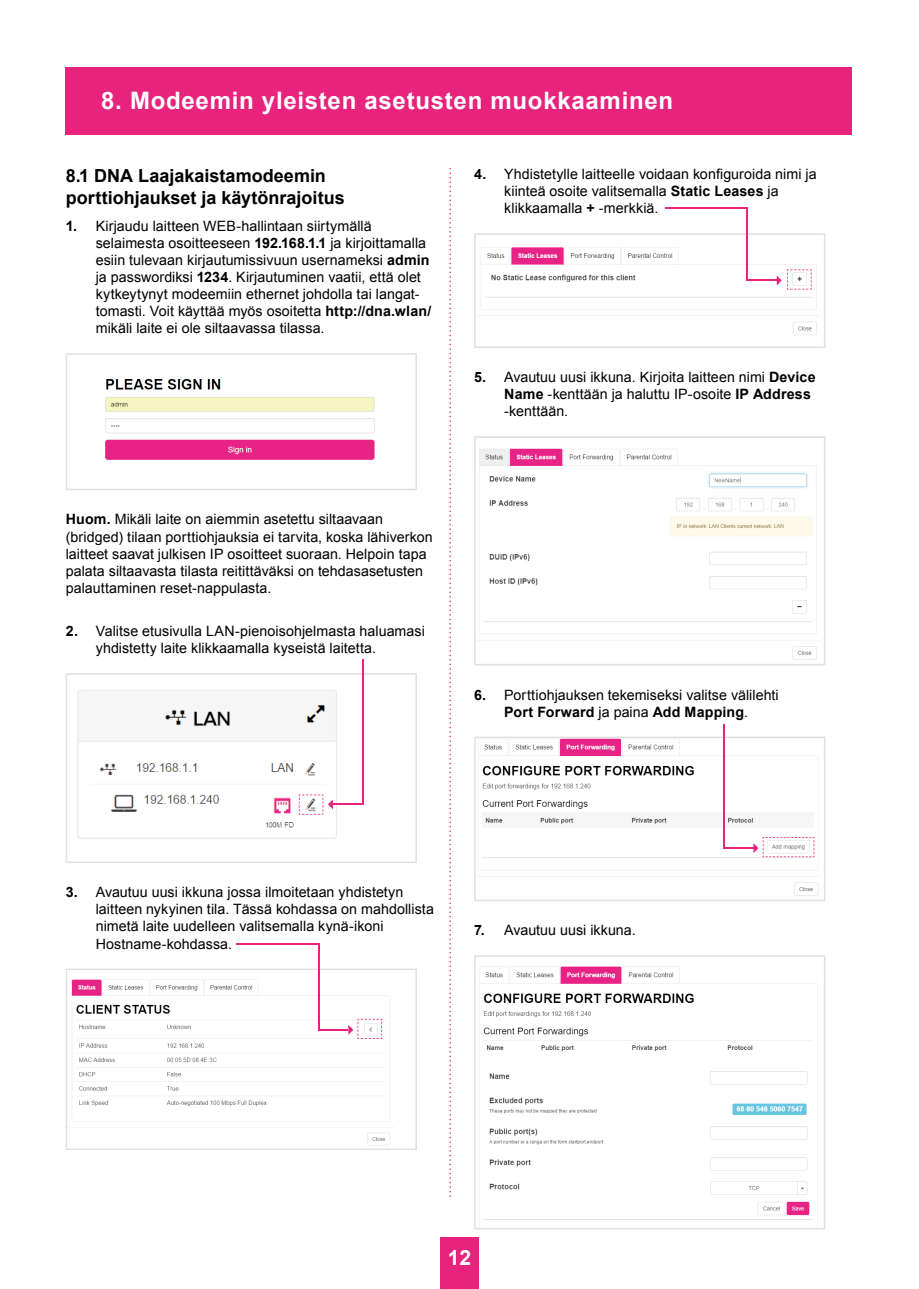
<style>
.page{position:relative;width:919px;height:1289px;background:#fff}
.page>*{position:absolute;margin:0;border:0;box-sizing:border-box;transform-origin:0 0}
.t1{font:700 24px "Arial";letter-spacing:.03em;color:#fff}
.t2{font:700 21px "Arial";color:#fff}
.t3{font:700 18px/21.6px "Arial";color:#000}
.t4{font:14.25px/17.1px "Arial";letter-spacing:.005em;color:#000}
.s1{font-weight:700}
</style>
<div class="page">
<div style="left:66px;top:67px;width:785px;height:68px;background:#e7237d"></div>
<div style="left:440px;top:1237px;width:38px;height:51px;background:#e7237d"></div>
<svg style="left:474px;top:436px;width:351px;height:229px"></svg>
<svg style="left:474px;top:736px;width:351px;height:165px"></svg>
<svg style="left:474px;top:955px;width:351px;height:274px"></svg>
<svg style="left:449px;top:168px;width:2px;height:1028px"></svg>
<svg style="left:66px;top:353px;width:351px;height:137px"></svg>
<svg style="left:66px;top:673px;width:351px;height:190px"></svg>
<svg style="left:66px;top:968px;width:351px;height:181px"></svg>
<hr style="left:318px;top:943px;width:1px;height:87px;background:#e7237d">
<hr style="left:362px;top:659px;width:1px;height:146px;background:#e7237d">
<hr style="left:333px;top:803px;width:29px;height:2px;background:#e7237d">
<svg style="left:299px;top:794px;width:34px;height:21px"></svg>
<svg style="left:319px;top:1018px;width:63px;height:21px"></svg>
<hr style="left:236px;top:943px;width:82px;height:1px;background:#e7237d">
<hr style="left:746px;top:207px;width:2px;height:74px;background:#e7237d">
<svg style="left:474px;top:233px;width:351px;height:115px"></svg>
<hr style="left:664px;top:207px;width:82px;height:2px;background:#e7237d">
<hr style="left:723px;top:724px;width:1px;height:124px;background:#e7237d">
<svg style="left:724px;top:837px;width:90px;height:20px"></svg>
<h1 class="t1" style="left:101px;top:85px;width:573px">8. Modeemin yleisten asetusten muokkaaminen</h1>
<p class="t3" style="left:66px;top:165px;width:280px">8.1 DNA Laajakaistamodeemin porttiohjaukset ja käytönrajoitus</p>
<p class="t4" style="left:96px;top:217px;width:337px;text-indent:-30px"><span class="s1">1.</span> Kirjaudu laitteen WEB-hallintaan siirtymällä selaimesta osoitteeseen <span class="s1">192.168.1.1</span> ja kirjoittamalla esiin tulevaan kirjautumissivuun usernameksi <span class="s1">admin </span>ja passwordiksi <span class="s1">1234</span>. Kirjautuminen vaatii, että olet kytkeytynyt modeemiin ethernet johdolla tai langat&shy;tomasti. Voit käyttää myös osoitetta <span class="s1">http://dna.wlan/ </span>mikäli laite ei ole siltaavassa tilassa.</p>
<p class="t4" style="left:66px;top:511px;width:368px"><span class="s1">Huom.</span> Mikäli laite on aiemmin asetettu siltaavaan (bridged) tilaan porttiohjauksia ei tarvita, koska lähiverkon laitteet saavat julkisen IP osoitteet suoraan. Helpoin tapa palata siltaavasta tilasta reitittäväksi on tehdasasetusten palauttaminen reset-nappulasta.</p>
<p class="t4" style="left:96px;top:622px;width:330px;text-indent:-30px"><span class="s1">2.</span> Valitse etusivulla LAN-pienoisohjelmasta haluamasi yhdistetty laite klikkaamalla kyseistä laitetta.</p>
<p class="t4" style="left:504px;top:166px;width:314px;text-indent:-30px"><span class="s1">4.</span> Yhdistetylle laitteelle voidaan konfiguroida nimi ja kiinteä osoite valitsemalla <span class="s1">Static Leases</span> ja klikkaamalla <span class="s1">+</span> -merkkiä.</p>
<p class="t4" style="left:504px;top:369px;width:313px;text-indent:-30px"><span class="s1">5.</span> Avautuu uusi ikkuna. Kirjoita laitteen nimi <span class="s1">Device<br>Name</span> -kenttään ja haluttu IP-osoite <span class="s1">IP Address </span>-kenttään.</p>
<p class="t4" style="left:474px;top:686px;width:306px;text-align:center"><span class="s1">6.</span> Porttiohjauksen tekemiseksi valitse välilehti<br><span class="s1">Port Forward</span> ja paina <span class="s1">Add Mapping</span>.</p>
<p class="t4" style="left:96px;top:883px;width:340px;text-indent:-30px"><span class="s1">3.</span> Avautuu uusi ikkuna jossa ilmoitetaan yhdistetyn laitteen nykyinen tila. Tässä kohdassa on mahdollista nimetä laite uudelleen valitsemalla kynä-ikoni Hostname-kohdassa.</p>
<p class="t4" style="left:474px;top:922px;width:163px"><span class="s1">7.</span> Avautuu uusi ikkuna.</p>
<h2 class="t2" style="left:448px;top:1243px;width:25px">12</h2>
</div>
